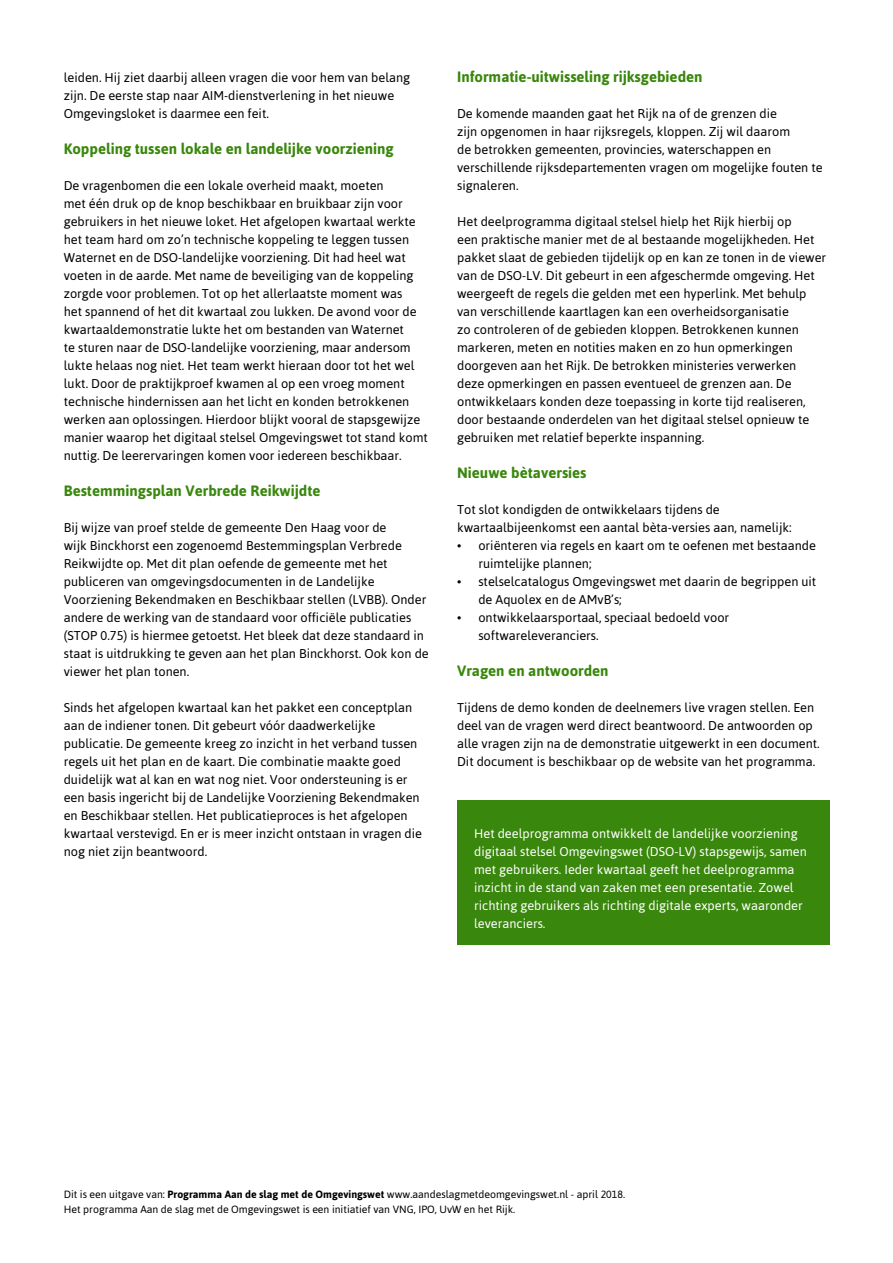
<style>
.page{position:relative;width:893px;height:1263px;background:#fff}
.page>*{position:absolute;margin:0;border:0;box-sizing:border-box;transform-origin:0 0}
.t1{font:700 15px "Asap";color:#39870c}
.t2{font:12.75px/18px "Asap";color:#000}
.t3{font:12.75px/18px "Asap";color:#fff}
.t4{font:10.5px/15px "Asap";color:#000}
.s1{font-weight:700}
</style>
<div class="page">
<div style="left:457px;top:801px;width:372px;height:144px;background:#39870c"></div>
<p class="t2" style="left:64px;top:68px;width:348px">leiden. Hij ziet daarbij alleen vragen die voor hem van belang zijn. De eerste stap naar AIM-dienstverlening in het nieuwe<br>Omgevingsloket is daarmee een feit.</p>
<p class="t1" style="left:64px;top:140px;width:331px">Koppeling tussen lokale en landelijke voorziening</p>
<p class="t2" style="left:64px;top:176px;width:366px">De vragenbomen die een lokale overheid maakt, moeten<br>met één druk op de knop beschikbaar en bruikbaar zijn voor gebruikers in het nieuwe loket. Het afgelopen kwartaal werkte het team hard om zo’n technische koppeling te leggen tussen Waternet en de DSO-landelijke voorziening. Dit had heel wat voeten in de aarde. Met name de beveiliging van de koppeling zorgde voor problemen. Tot op het allerlaatste moment was<br>het spannend of het dit kwartaal zou lukken. De avond voor de kwartaaldemonstratie lukte het om bestanden van Waternet<br>te sturen naar de DSO-landelijke voorziening, maar andersom lukte helaas nog niet. Het team werkt hieraan door tot het wel lukt. Door de praktijkproef kwamen al op een vroeg moment technische hindernissen aan het licht en konden betrokkenen werken aan oplossingen. Hierdoor blijkt vooral de stapsgewijze manier waarop het digitaal stelsel Omgevingswet tot stand komt nuttig. De leerervaringen komen voor iedereen beschikbaar.</p>
<p class="t1" style="left:64px;top:482px;width:258px">Bestemmingsplan Verbrede Reikwijdte</p>
<p class="t2" style="left:64px;top:518px;width:366px">Bij wijze van proef stelde de gemeente Den Haag voor de<br>wijk Binckhorst een zogenoemd Bestemmingsplan Verbrede Reikwijdte op. Met dit plan oefende de gemeente met het publiceren van omgevingsdocumenten in de Landelijke Voorziening Bekendmaken en Beschikbaar stellen (LVBB). Onder andere de werking van de standaard voor officiële publicaties (STOP 0.75) is hiermee getoetst. Het bleek dat deze standaard in staat is uitdrukking te geven aan het plan Binckhorst. Ook kon de viewer het plan tonen.</p>
<p class="t2" style="left:64px;top:698px;width:360px">Sinds het afgelopen kwartaal kan het pakket een conceptplan aan de indiener tonen. Dit gebeurt vóór daadwerkelijke publicatie. De gemeente kreeg zo inzicht in het verband tussen regels uit het plan en de kaart. Die combinatie maakte goed duidelijk wat al kan en wat nog niet. Voor ondersteuning is er een basis ingericht bij de Landelijke Voorziening Bekendmaken en Beschikbaar stellen. Het publicatieproces is het afgelopen kwartaal verstevigd. En er is meer inzicht ontstaan in vragen die nog niet zijn beantwoord.</p>
<p class="t1" style="left:457px;top:68px;width:247px">Informatie-uitwisseling rijksgebieden</p>
<p class="t2" style="left:457px;top:104px;width:367px">De komende maanden gaat het Rijk na of de grenzen die<br>zijn opgenomen in haar rijksregels, kloppen. Zij wil daarom<br>de betrokken gemeenten, provincies, waterschappen en verschillende rijksdepartementen vragen om mogelijke fouten te signaleren.</p>
<p class="t2" style="left:457px;top:212px;width:371px">Het deelprogramma digitaal stelsel hielp het Rijk hierbij op<br>een praktische manier met de al bestaande mogelijkheden. Het pakket slaat de gebieden tijdelijk op en kan ze tonen in de viewer van de DSO-LV. Dit gebeurt in een afgeschermde omgeving. Het weergeeft de regels die gelden met een hyperlink. Met behulp van verschillende kaartlagen kan een overheidsorganisatie<br>zo controleren of de gebieden kloppen. Betrokkenen kunnen markeren, meten en notities maken en zo hun opmerkingen doorgeven aan het Rijk. De betrokken ministeries verwerken deze opmerkingen en passen eventueel de grenzen aan. De ontwikkelaars konden deze toepassing in korte tijd realiseren, door bestaande onderdelen van het digitaal stelsel opnieuw te gebruiken met relatief beperkte inspanning.</p>
<p class="t1" style="left:457px;top:464px;width:131px">Nieuwe bètaversies</p>
<p class="t2" style="left:457px;top:500px;width:336px">Tot slot kondigden de ontwikkelaars tijdens de kwartaalbijeenkomst een aantal bèta-versies aan, namelijk:</p>
<p class="t2" style="left:478px;top:536px;width:339px;text-indent:-21px">• oriënteren via regels en kaart om te oefenen met bestaande ruimtelijke plannen;</p>
<p class="t2" style="left:478px;top:572px;width:339px;text-indent:-21px">• stelselcatalogus Omgevingswet met daarin de begrippen uit de Aquolex en de AMvB’s;</p>
<p class="t2" style="left:478px;top:608px;width:252px;text-indent:-21px">• ontwikkelaarsportaal, speciaal bedoeld voor softwareleveranciers.</p>
<p class="t1" style="left:457px;top:662px;width:153px">Vragen en antwoorden</p>
<p class="t2" style="left:457px;top:698px;width:364px">Tijdens de demo konden de deelnemers live vragen stellen. Een deel van de vragen werd direct beantwoord. De antwoorden op alle vragen zijn na de demonstratie uitgewerkt in een document.<br>Dit document is beschikbaar op de website van het programma.</p>
<p class="t3" style="left:474px;top:824px;width:334px">Het deelprogramma ontwikkelt de landelijke voorziening digitaal stelsel Omgevingswet (DSO-LV) stapsgewijs, samen met gebruikers. Ieder kwartaal geeft het deelprogramma inzicht in de stand van zaken met een presentatie. Zowel richting gebruikers als richting digitale experts, waaronder leveranciers.</p>
<p class="t4" style="left:64px;top:1187px;width:563px">Dit is een uitgave van: <span class="s1">Programma Aan de slag met de Omgevingswet</span> www.aandeslagmetdeomgevingswet.nl - april 2018.<br>Het programma Aan de slag met de Omgevingswet is een initiatief van VNG, IPO, UvW en het Rijk.</p>
</div>
